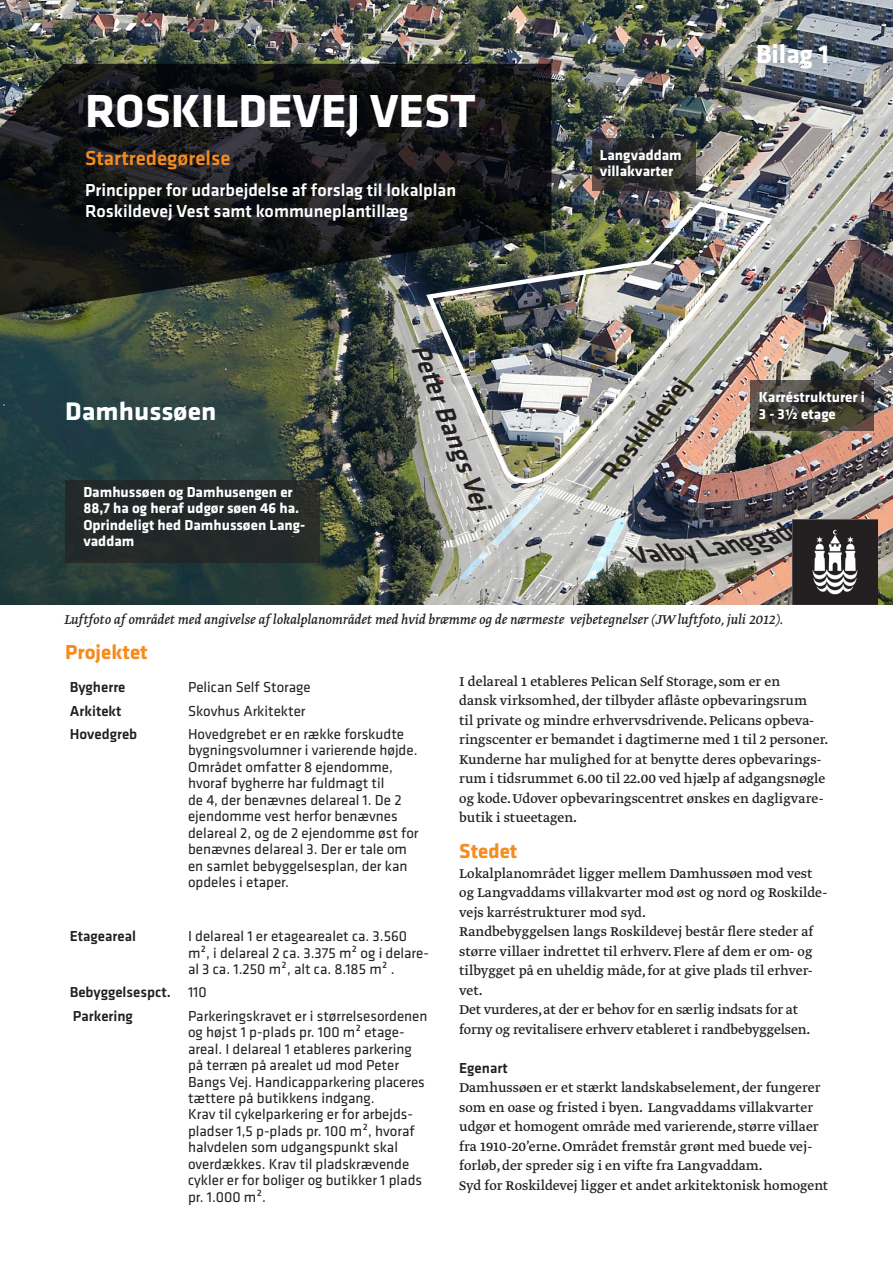
<style>
.page{position:relative;width:893px;height:1263px;background:#fff}
.page>*{position:absolute;margin:0;border:0;box-sizing:border-box;transform-origin:0 0}
.Overskrift_Hvid{font:700 48px "Klavika";color:#fff}
.Forside_Fakta_Medium{font:italic 500 27px "Klavika";color:#231f20;scale:.94 1}
.Bilag_Hvid{font:700 27px "Klavika";color:#fff}
.Forside_Fakta_Medium-2{font:italic 500 26.85px "Klavika";color:#231f20}
.Forside_Fakta_Medium-3{font:700 26.4px "Klavika";color:#fff;scale:1.05 1}
.Underoverskrift_Tegl{font:500 21px "Klavika";color:#f68b1f}
.Afsnit_Tegl{font:700 21px "Klavika";color:#f68b1f}
.Brødtekst{font:700 21px "Klavika";color:#f68b1f}
.Underoverskrift_Hvid{font:500 18px/21px "Klavika";color:#fff}
.Brødtekst-2{font:15px/19.5px "Greta Text";color:#231f20}
.Forside_Fakta{font:15px/16.5px "Klavika";color:#231f20}
.Sort_kursiv_billedte{font:700 15px/16.5px "Klavika";color:#fff}
.Billedtekst{font:italic 15px "Greta Text";color:#231f20}
.Forside_Fakta_Medium-4{font:500 15px "Klavika";color:#231f20}
.Underafsnit_Sort{font:500 15px "Klavika";color:#231f20}
</style>
<div class="page">
<img style="left:0;top:0;width:893px;height:605px">
<img style="left:424px;top:199px;width:349px;height:300px">
<div style="left:65px;top:480px;width:255px;height:82px;background:#242929"></div>
<svg style="left:750px;top:380px;width:123px;height:50px;background:#3f3c35"></svg>
<svg style="left:592px;top:138px;width:104px;height:53px;background:#2d2d2d"></svg>
<svg style="left:0;top:64px;width:551px;height:251px;background:#1f2221"></svg>
<img style="left:793px;top:520px;width:85px;height:85px">
<svg style="left:625px;top:523px;width:182px;height:41px;background:#8e8f90"></svg>
<p class="Overskrift_Hvid" style="left:85px;top:77px;width:392px">ROSKILDEVEJ VEST</p>
<p class="Underoverskrift_Tegl" style="left:85px;top:143px;width:147px">Startredegørelse</p>
<p class="Underoverskrift_Hvid" style="left:85px;top:179px;width:373px">Principper for udarbejdelse af forslag til lokalplan<br>Roskildevej Vest samt kommuneplantillæg</p>
<p class="Forside_Fakta_Medium-3" style="left:65px;top:392px;width:146px">Damhussøen</p>
<p class="Sort_kursiv_billedte" style="left:83px;top:483px;width:217px">Damhussøen og Damhusengen er<br>88,7 ha og heraf udgør søen 46 ha.</p>
<p class="Sort_kursiv_billedte" style="left:83px;top:516px;width:223px">Oprindeligt hed Damhussøen Lang&shy;vaddam</p>
<p class="Forside_Fakta_Medium-2" style="left:436px;top:338px;width:178px;rotate:69deg">Peter Bangs Vej</p>
<p class="Sort_kursiv_billedte" style="left:600px;top:146px;width:83px">Langvaddam villakvarter</p>
<p class="Bilag_Hvid" style="left:756px;top:34px;width:74px">Bilag 1</p>
<p class="Forside_Fakta_Medium" style="left:593px;top:464px;width:133px;rotate:-51deg">Roskildevej</p>
<p class="Sort_kursiv_billedte" style="left:759px;top:388px;width:108px">Karréstrukturer i<br>3 - 3½ etage</p>
<p class="Billedtekst" style="left:64px;top:610px;width:721px">Luftfoto af området med angivelse af lokalplanområdet med hvid bræmme og de nærmeste vejbetegnelser (JW luftfoto, juli 2012).</p>
<p class="Afsnit_Tegl" style="left:65px;top:637px;width:84px">Projektet</p>
<p class="Forside_Fakta_Medium-4" style="left:70px;top:677px;width:57px">Bygherre</p>
<p class="Forside_Fakta" style="left:188px;top:679px;width:124px">Pelican Self Storage</p>
<p class="Forside_Fakta_Medium-4" style="left:70px;top:700px;width:53px">Arkitekt</p>
<p class="Forside_Fakta" style="left:188px;top:702px;width:119px">Skovhus Arkitekter</p>
<p class="Forside_Fakta_Medium-4" style="left:70px;top:724px;width:69px">Hovedgreb</p>
<p class="Forside_Fakta" style="left:188px;top:725px;width:232px">Hovedgrebet er en række forskudte bygningsvolumner i varierende højde.<br>Området omfatter 8 ejendomme, hvoraf bygherre har fuldmagt til<br>de 4, der benævnes delareal 1. De 2 ejendomme vest herfor benævnes delareal 2, og de 2 ejendomme øst for benævnes delareal 3. Der er tale om en samlet bebyggelsesplan, der kan opdeles i etaper.</p>
<p class="Forside_Fakta_Medium-4" style="left:70px;top:926px;width:68px">Etageareal</p>
<p class="Forside_Fakta" style="left:188px;top:927px;width:243px">I delareal 1 er etagearealet ca. 3.560 m², i delareal 2 ca. 3.375 m² og i delare&shy;al 3 ca. 1.250 m², alt ca. 8.185 m² .</p>
<p class="Forside_Fakta_Medium-4" style="left:70px;top:982px;width:103px">Bebyggelsespct.</p>
<p class="Forside_Fakta" style="left:188px;top:984px;width:20px">110</p>
<p class="Forside_Fakta_Medium-4" style="left:73px;top:1005px;width:62px">Parkering</p>
<p class="Forside_Fakta" style="left:188px;top:1007px;width:241px">Parkeringskravet er i størrelsesordenen og højst 1 p-plads pr. 100 m² etage&shy;areal. I delareal 1 etableres parkering på terræn på arealet ud mod Peter Bangs Vej. Handicapparkering placeres tættere på butikkens indgang.</p>
<p class="Forside_Fakta" style="left:188px;top:1106px;width:236px">Krav til cykelparkering er for arbejds&shy;pladser 1,5 p-plads pr. 100 m², hvoraf halvdelen som udgangspunkt skal overdækkes. Krav til pladskrævende cykler er for boliger og butikker 1 plads pr. 1.000 m².</p>
<p class="Brødtekst-2" style="left:459px;top:672px;width:371px">I delareal 1 etableres Pelican Self Storage, som er en<br>dansk virksomhed, der tilbyder aflåste opbevaringsrum<br>til private og mindre erhvervsdrivende. Pelicans opbeva&shy;ringscenter er bemandet i dagtimerne med 1 til 2 personer.<br>Kunderne har mulighed for at benytte deres opbevarings&shy;rum i tidsrummet 6.00 til 22.00 ved hjælp af adgangsnøgle og kode. Udover opbevaringscentret ønskes en dagligvare&shy;butik i stueetagen.</p>
<p class="Brødtekst" style="left:459px;top:836px;width:60px">Stedet</p>
<p class="Brødtekst-2" style="left:459px;top:864px;width:370px">Lokalplanområdet ligger mellem Damhussøen mod vest og Langvaddams villakvarter mod øst og nord og Roskilde&shy;vejs karréstrukturer mod syd.</p>
<p class="Brødtekst-2" style="left:459px;top:923px;width:356px;text-align:justify">Randbebyggelsen langs Roskildevej består flere steder af større villaer indrettet til erhverv. Flere af dem er om- og tilbygget på en uheldig måde, for at give plads til erhver&shy;vet.</p>
<p class="Brødtekst-2" style="left:459px;top:1001px;width:353px">Det vurderes, at der er behov for en særlig indsats for at forny og revitalisere erhverv etableret i randbebyggelsen.</p>
<p class="Underafsnit_Sort" style="left:459px;top:1058px;width:50px">Egenart</p>
<p class="Brødtekst-2" style="left:459px;top:1079px;width:363px">Damhussøen er et stærkt landskabselement, der fungerer som en oase og fristed i byen. Langvaddams villakvarter udgør et homogent område med varierende, større villaer fra 1910-20’erne. Området fremstår grønt med buede vej&shy;forløb, der spreder sig i en vifte fra Langvaddam.</p>
<p class="Brødtekst-2" style="left:459px;top:1176px;width:371px">Syd for Roskildevej ligger et andet arkitektonisk homogent</p>
</div>
